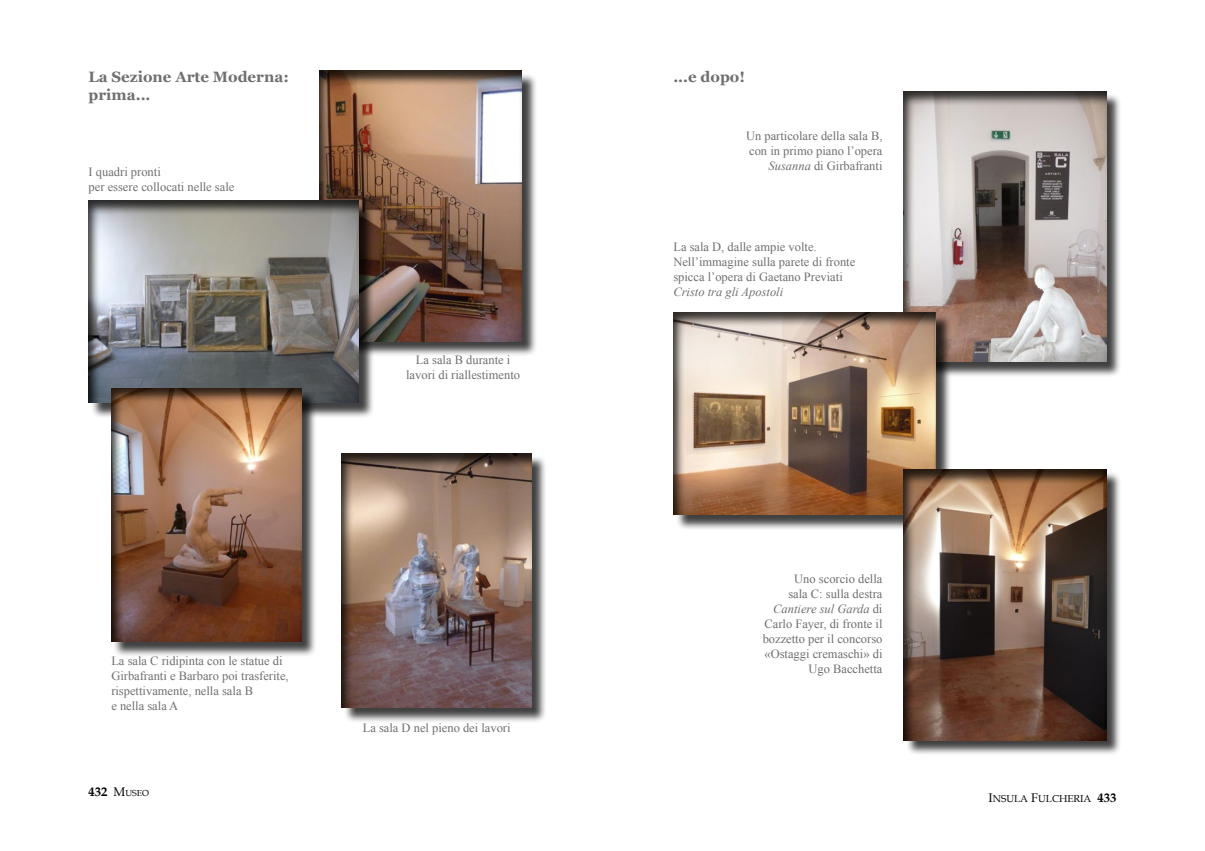
<style>
.page{position:relative;width:1205px;height:851px;background:#fff}
.page>*{position:absolute;margin:0;border:0;box-sizing:border-box;transform-origin:0 0}
.t1{font:700 15px/18px "Georgia";color:#706f6f}
.t2{font:12.5px/15px "Times New Roman";color:#706f6f}
.t3{font:italic 12.5px "Times New Roman";color:#706f6f}
.t4{font:10px "Book Antiqua";color:#000}
.t5{font:8.75px "Book Antiqua";color:#000}
.s1{font-weight:700;font-size:12.5px}
.s2{font-size:12.5px}
.s3{font-style:italic}
</style>
<div class="page">
<div style="left:343px;top:455px;width:205px;height:268px;background:#000;opacity:.75"></div>
<div style="left:332px;top:445px;width:209px;height:263px;background:#000;opacity:.75"></div>
<div style="left:321px;top:72px;width:216px;height:285px;background:#000;opacity:.75"></div>
<div style="left:308px;top:62px;width:225px;height:280px;background:#000;opacity:.75"></div>
<div style="left:90px;top:202px;width:284px;height:216px;background:#000;opacity:.75"></div>
<div style="left:77px;top:191px;width:293px;height:213px;background:#000;opacity:.75"></div>
<div style="left:113px;top:389px;width:204px;height:268px;background:#000;opacity:.75"></div>
<div style="left:101px;top:379px;width:210px;height:263px;background:#000;opacity:.75"></div>
<div style="left:905px;top:93px;width:217px;height:284px;background:#000;opacity:.75"></div>
<div style="left:894px;top:84px;width:222px;height:277px;background:#000;opacity:.75"></div>
<div style="left:675px;top:313px;width:276px;height:217px;background:#000;opacity:.75"></div>
<div style="left:662px;top:303px;width:283px;height:213px;background:#000;opacity:.75"></div>
<div style="left:905px;top:471px;width:217px;height:284px;background:#000;opacity:.75"></div>
<div style="left:892px;top:461px;width:225px;height:280px;background:#000;opacity:.75"></div>
<p class="t1" style="left:89px;top:68px;width:202px">La Sezione Arte Moderna: prima...</p>
<p class="t1" style="left:673px;top:68px;width:73px">...e dopo!</p>
<p class="t2" style="left:89px;top:164px;width:147px">I quadri pronti<br>per essere collocati nelle sale</p>
<p class="t2" style="left:406px;top:352px;width:115px;text-align:center">La sala B durante i lavori di riallestimento</p>
<p class="t2" style="left:111px;top:652px;width:179px">La sala C ridipinta con le statue di<br>Girbafranti e Barbaro poi trasferite, rispettivamente, nella sala B<br>e nella sala A</p>
<p class="t5" style="left:89px;top:787px;width:62px"><span class="s1">432</span> <span class="s2">M</span>USEO</p>
<p class="t2" style="left:363px;top:719px;width:149px">La sala D nel pieno dei lavori</p>
<p class="t2" style="left:746px;top:128px;width:138px;text-align:right">Un particolare della sala B, con in primo piano l’opera<br><span class="s3">Susanna</span> di Girbafranti</p>
<p class="t2" style="left:673px;top:238px;width:183px">La sala D, dalle ampie volte.<br>Nell’immagine sulla parete di fronte spicca l’opera di Gaetano Previati</p>
<p class="t3" style="left:673px;top:283px;width:111px">Cristo tra gli Apostoli</p>
<p class="t2" style="left:763px;top:571px;width:121px;text-align:right">Uno scorcio della<br>sala C: sulla destra<br><span class="s3">Cantiere sul Garda</span> di<br>Carlo Fayer, di fronte il bozzetto per il concorso «Ostaggi cremaschi» di<br>Ugo Bacchetta</p>
<p class="t4" style="left:988px;top:791px;width:129px"><span class="s2">I</span>NSULA <span class="s2">F</span>ULCHERIA <span class="s1">433</span></p>
</div>
